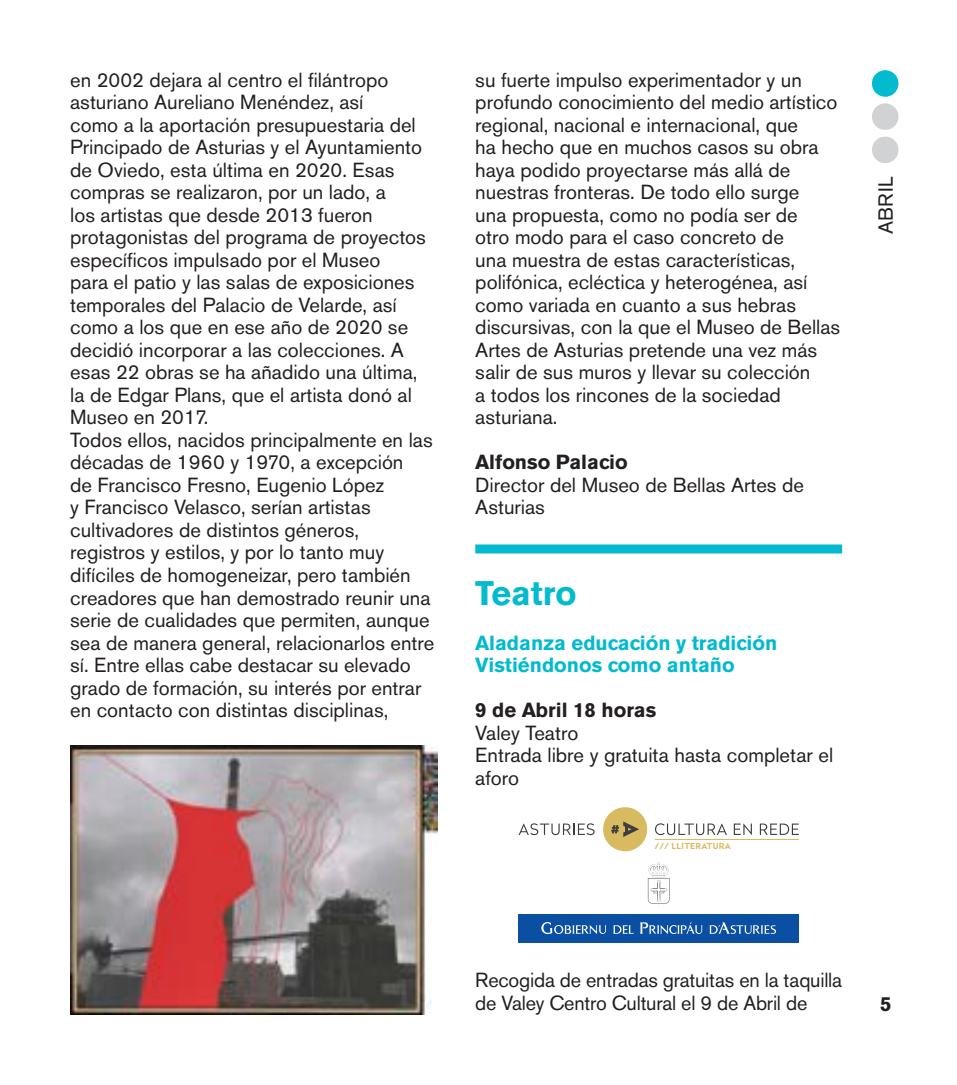
<style>
.page{position:relative;width:957px;height:1085px;background:#fff}
.page>*{position:absolute;margin:0;border:0;box-sizing:border-box;transform-origin:0 0}
.t1{font:700 33.75px "Akzidenz Grotesk BE";color:#03bace}
.t2{font:20.25px/22.5px "Akzidenz Grotesk BE";color:#231f20}
.t3{font:700 20.25px/22.5px "Akzidenz Grotesk BE";color:#03bace}
.t4{font:700 20.25px "Akzidenz Grotesk BE";color:#231f20}
.t5{font:700 8.33px "Radikal";letter-spacing:.05em;color:#d8bb60}
</style>
<div class="page">
<div style="left:872px;top:136px;width:26px;height:27px;background:#d1d2d4;border-radius:50%"></div>
<div style="left:872px;top:103px;width:26px;height:27px;background:#d1d2d4;border-radius:50%"></div>
<div style="left:872px;top:70px;width:26px;height:27px;background:#03bace;border-radius:50%"></div>
<div style="left:475px;top:544px;width:367px;height:9px;background:#03bace"></div>
<img style="left:70px;top:745px;width:367px;height:269px">
<div style="left:518px;top:913px;width:281px;height:29px;background:#0a4fa2"></div>
<svg style="left:613px;top:925px;width:20px;height:8px"></svg>
<svg style="left:541px;top:922px;width:65px;height:12px"></svg>
<svg style="left:640px;top:922px;width:62px;height:12px"></svg>
<svg style="left:709px;top:922px;width:67px;height:11px"></svg>
<svg style="left:648px;top:862px;width:21px;height:42px"></svg>
<div style="left:603px;top:807px;width:44px;height:44px;background:#d8bb60;border-radius:50%"></div>
<svg style="left:611px;top:821px;width:28px;height:15px"></svg>
<svg style="left:518px;top:823px;width:76px;height:12px"></svg>
<svg style="left:655px;top:823px;width:72px;height:12px"></svg>
<svg style="left:734px;top:823px;width:18px;height:12px"></svg>
<svg style="left:760px;top:823px;width:39px;height:11px"></svg>
<hr style="left:655px;top:839px;width:144px;height:1px;background:#d8bb60">
<p class="t2" style="left:70px;top:68px;width:366px">en 2002 dejara al centro el filántropo asturiano Aureliano Menéndez, así<br>como a la aportación presupuestaria del Principado de Asturias y el Ayuntamiento de Oviedo, esta última en 2020. Esas compras se realizaron, por un lado, a<br>los artistas que desde 2013 fueron protagonistas del programa de proyectos específicos impulsado por el Museo<br>para el patio y las salas de exposiciones temporales del Palacio de Velarde, así como a los que en ese año de 2020 se decidió incorporar a las colecciones. A esas 22 obras se ha añadido una última, la de Edgar Plans, que el artista donó al Museo en 2017.<br>Todos ellos, nacidos principalmente en las décadas de 1960 y 1970, a excepción<br>de Francisco Fresno, Eugenio López<br>y Francisco Velasco, serían artistas cultivadores de distintos géneros, registros y estilos, y por lo tanto muy difíciles de homogeneizar, pero también creadores que han demostrado reunir una serie de cualidades que permiten, aunque sea de manera general, relacionarlos entre sí. Entre ellas cabe destacar su elevado grado de formación, su interés por entrar en contacto con distintas disciplinas,</p>
<p class="t2" style="left:475px;top:68px;width:366px">su fuerte impulso experimentador y un profundo conocimiento del medio artístico regional, nacional e internacional, que<br>ha hecho que en muchos casos su obra haya podido proyectarse más allá de nuestras fronteras. De todo ello surge<br>una propuesta, como no podía ser de<br>otro modo para el caso concreto de<br>una muestra de estas características, polifónica, ecléctica y heterogénea, así como variada en cuanto a sus hebras discursivas, con la que el Museo de Bellas Artes de Asturias pretende una vez más salir de sus muros y llevar su colección<br>a todos los rincones de la sociedad asturiana.</p>
<p class="t4" style="left:475px;top:450px;width:154px">Alfonso Palacio</p>
<p class="t2" style="left:475px;top:473px;width:330px">Director del Museo de Bellas Artes de<br>Asturias</p>
<h1 class="t1" style="left:475px;top:573px;width:103px">Teatro</h1>
<p class="t3" style="left:475px;top:631px;width:304px">Aladanza educación y tradición<br>Vistiéndonos como antaño</p>
<p class="t4" style="left:475px;top:698px;width:182px">9 de Abril 18 horas</p>
<p class="t2" style="left:475px;top:721px;width:359px">Valey Teatro<br>Entrada libre y gratuita hasta completar el aforo</p>
<p class="t5" style="left:655px;top:840px;width:77px">/// LLITERATURA</p>
<p class="t2" style="left:874px;top:234px;width:60px;rotate:-90deg">ABRIL</p>
<p class="t2" style="left:475px;top:968px;width:368px">Recogida de entradas gratuitas en la taquilla de Valey Centro Cultural el 9 de Abril de</p>
<p class="t4" style="left:880px;top:991px;width:13px">5</p>
</div>
